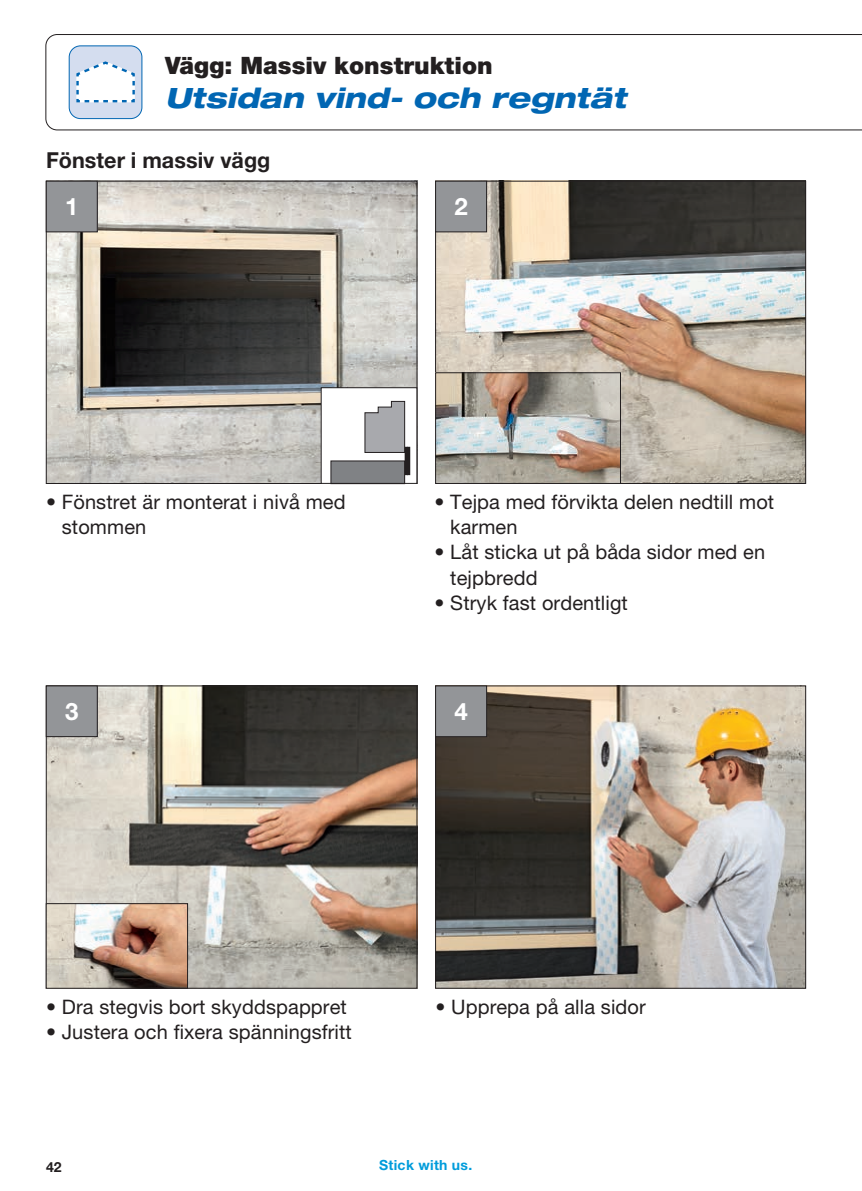
<style>
.page{position:relative;width:862px;height:1191px;background:#fff}
.page>*{position:absolute;margin:0;border:0;box-sizing:border-box;transform-origin:0 0}
.t1{font:italic 800 expanded 28px "Helvetica Neue LT Pro";letter-spacing:.005em;color:#0166b3}
.t2{font:900 24px "Helvetica Neue LT Pro";letter-spacing:.005em;color:#231f20}
.t3{font:700 24px "Helvetica Neue LT Pro";color:#fff}
.t4{font:700 22px "Helvetica Neue LT Pro";letter-spacing:.005em;color:#231f20}
.t5{font:20px/25.2px "Helvetica Neue LT Pro";letter-spacing:.005em;color:#231f20}
.t6{font:700 14px "Helvetica Neue LT Pro";letter-spacing:.025em;color:#009cdb}
.t7{font:700 14px "Helvetica Neue LT Pro";color:#231f20}
</style>
<div class="page">
<svg style="left:45px;top:34px;width:817px;height:96px"></svg>
<div style="left:69px;top:46px;width:73px;height:73px;background:#d4ddef;border-radius:11px"></div>
<div style="left:69px;top:45px;width:73px;height:74px;border:1px solid #0166b3;border-radius:11px"></div>
<svg style="left:76px;top:61px;width:59px;height:42px"></svg>
<img style="left:48px;top:183px;width:367px;height:299px">
<div style="left:321px;top:388px;width:96px;height:95px;background:#fff"></div>
<svg style="left:365px;top:401px;width:40px;height:51px;background:#a9aaad"></svg>
<div style="left:331px;top:461px;width:74px;height:22px;background:#808285"></div>
<div style="left:331px;top:461px;width:74px;height:23px;border:1px solid #231f20"></div>
<div style="left:405px;top:447px;width:5px;height:28px;background:#231f20"></div>
<div style="left:321px;top:387px;width:96px;height:97px;border:1px solid #231f20"></div>
<div style="left:46px;top:181px;width:51px;height:51px;background:#939598"></div>
<div style="left:46px;top:181px;width:52px;height:51px;border:1px solid #231f20"></div>
<img style="left:48px;top:687px;width:367px;height:299px">
<img style="left:48px;top:905px;width:138px;height:81px">
<div style="left:46px;top:903px;width:142px;height:85px;border:1px solid #231f20"></div>
<div style="left:46px;top:686px;width:51px;height:50px;background:#939598"></div>
<div style="left:46px;top:685px;width:52px;height:52px;border:1px solid #231f20"></div>
<img style="left:437px;top:687px;width:367px;height:299px">
<div style="left:435px;top:685px;width:371px;height:303px;border:1px solid #231f20"></div>
<div style="left:435px;top:686px;width:51px;height:50px;background:#939598"></div>
<div style="left:435px;top:685px;width:52px;height:52px;border:1px solid #231f20"></div>
<img style="left:437px;top:183px;width:367px;height:299px">
<img style="left:437px;top:374px;width:182px;height:108px">
<div style="left:435px;top:372px;width:186px;height:112px;border:1px solid #231f20"></div>
<div style="left:435px;top:181px;width:51px;height:51px;background:#939598"></div>
<div style="left:435px;top:181px;width:52px;height:51px;border:1px solid #231f20"></div>
<p class="t2" style="left:165px;top:51px;width:329px">Vägg: Massiv konstruktion</p>
<h1 class="t1" style="left:165px;top:80px;width:463px">Utsidan vind- och regntät</h1>
<p class="t4" style="left:46px;top:146px;width:226px">Fönster i massiv vägg</p>
<p class="t3" style="left:65px;top:192px;width:15px">1</p>
<p class="t3" style="left:454px;top:192px;width:15px">2</p>
<p class="t5" style="left:62px;top:489px;width:285px;text-indent:-16px">• Fönstret är monterat i nivå med stommen</p>
<p class="t5" style="left:450px;top:489px;width:325px;text-indent:-16px">• Tejpa med förvikta delen nedtill mot karmen</p>
<p class="t5" style="left:450px;top:539px;width:316px;text-indent:-16px">• Låt sticka ut på båda sidor med en tejpbredd</p>
<p class="t5" style="left:434px;top:590px;width:195px">• Stryk fast ordentligt</p>
<p class="t3" style="left:65px;top:696px;width:15px">3</p>
<p class="t3" style="left:454px;top:696px;width:15px">4</p>
<p class="t5" style="left:46px;top:993px;width:302px">• Dra stegvis bort skyddspappret</p>
<p class="t5" style="left:46px;top:1019px;width:307px">• Justera och fixera spänningsfritt</p>
<p class="t5" style="left:435px;top:993px;width:212px">• Upprepa på alla sidor</p>
<p class="t7" style="left:46px;top:1157px;width:17px">42</p>
<p class="t6" style="left:379px;top:1156px;width:95px">Stick with us.</p>
</div>
